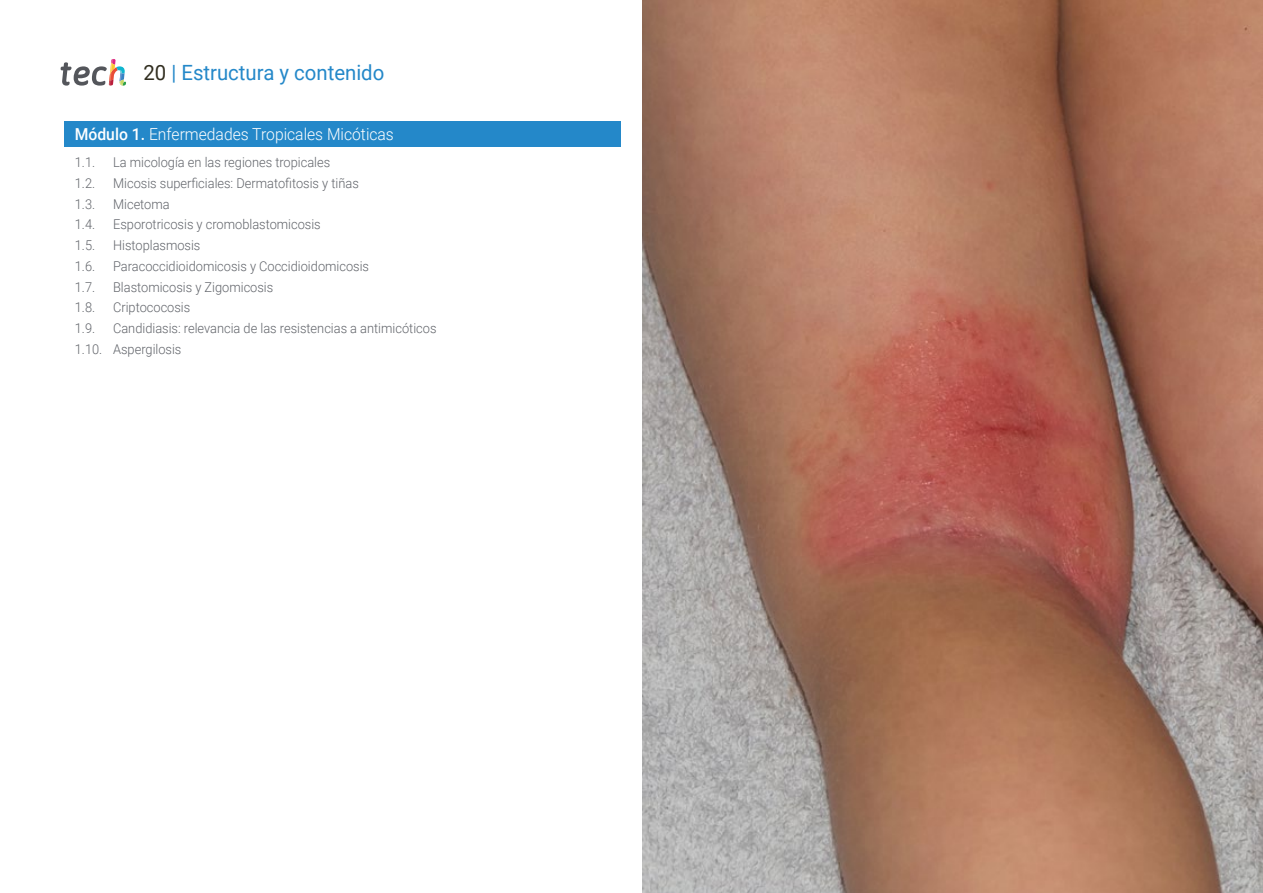
<style>
.page{position:relative;width:1263px;height:893px;background:#fff}
.page>*{position:absolute;margin:0;border:0;box-sizing:border-box;transform-origin:0 0}
.t1{font:21px "Roboto";color:#2488c9}
.t2{font:300 16.5px "Roboto";color:#fff;scale:.95 1}
.t3{font:300 13.5px/20.7px "Roboto";color:#61646a;scale:.95 1}
.s1{color:#312e20}
.s2{font-weight:500}
</style>
<div class="page">
<div style="left:64px;top:121px;width:557px;height:25px;background:#2488c9"></div>
<img style="left:642px;top:0;width:621px;height:893px">
<svg style="left:61px;top:59px;width:65px;height:27px"></svg>
<h1 class="t1" style="left:144px;top:57px;width:242px"><span class="s1">20</span> | Estructura y contenido</h1>
<p class="t2" style="left:75px;top:123px;width:337px"><span class="s2">Módulo 1.</span> Enfermedades Tropicales Micóticas</p>
<p class="t3" style="left:75px;top:151px;width:23px">1.1.</p>
<p class="t3" style="left:113px;top:151px;width:230px">La micología en las regiones tropicales</p>
<p class="t3" style="left:75px;top:172px;width:23px">1.2.</p>
<p class="t3" style="left:113px;top:172px;width:260px">Micosis superficiales: Dermatofitosis y tiñas</p>
<p class="t3" style="left:75px;top:193px;width:23px">1.3.</p>
<p class="t3" style="left:113px;top:193px;width:61px">Micetoma</p>
<p class="t3" style="left:75px;top:214px;width:23px">1.4.</p>
<p class="t3" style="left:113px;top:214px;width:220px">Esporotricosis y cromoblastomicosis</p>
<p class="t3" style="left:75px;top:234px;width:23px">1.5.</p>
<p class="t3" style="left:113px;top:234px;width:93px">Histoplasmosis</p>
<p class="t3" style="left:75px;top:255px;width:23px">1.6.</p>
<p class="t3" style="left:113px;top:255px;width:271px">Paracoccidioidomicosis y Coccidioidomicosis</p>
<p class="t3" style="left:75px;top:276px;width:23px">1.7.</p>
<p class="t3" style="left:113px;top:276px;width:170px">Blastomicosis y Zigomicosis</p>
<p class="t3" style="left:75px;top:297px;width:23px">1.8.</p>
<p class="t3" style="left:113px;top:297px;width:83px">Criptococosis</p>
<p class="t3" style="left:75px;top:317px;width:23px">1.9.</p>
<p class="t3" style="left:75px;top:317px;width:382px;text-indent:38px">Candidiasis: relevancia de las resistencias a antimicóticos<br>1.10. Aspergilosis</p>
</div>
